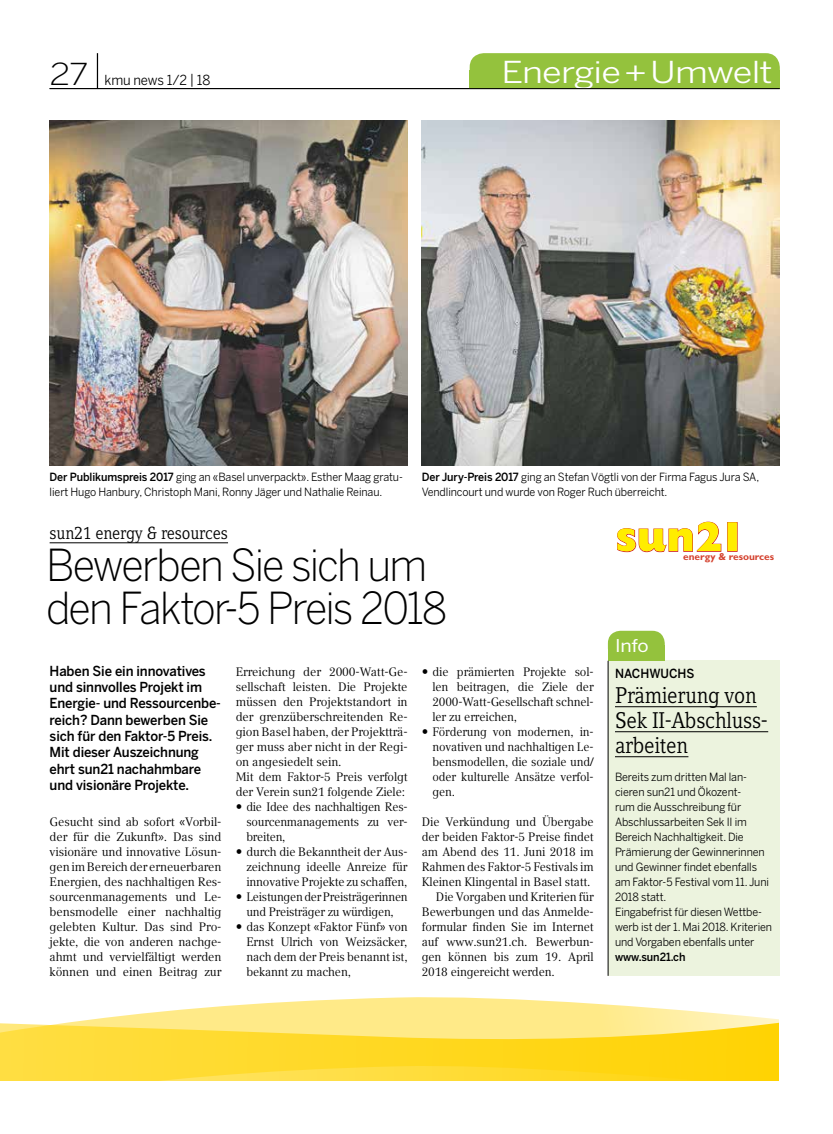
<style>
.page{position:relative;width:833px;height:1134px;background:#fff}
.page>*{position:absolute;margin:0;border:0;box-sizing:border-box;transform-origin:0 0}
.t1{font:300 43.75px/42.5px "Benton Sans";letter-spacing:-.045em;color:#000;scale:.95 1}
.t2{font:800 42.12px "Gill Sans";color:#ffed00}
.t3{font:30px "Benton Sans";letter-spacing:-.02em;color:#fff;scale:1.2 1}
.t4{font:22.5px/25px "Compatil Letter LT Pro";letter-spacing:-.01em;color:#000;scale:.9 1}
.t5{font:17.5px "Compatil Letter LT Pro";letter-spacing:-.01em;color:#000;scale:.9 1}
.t6{font:17.5px "Benton Sans";color:#fff;scale:1.1 1}
.t7{font:500 13.75px/16.2px "Benton Sans";letter-spacing:-.01em;color:#000;scale:.95 1}
.t8{font:13.75px "Benton Sans";letter-spacing:-.005em;color:#000;scale:.95 1}
.t9{font:500 12.5px "Benton Sans";color:#000;scale:.95 1}
.t10{font:12.25px/15px "Compatil Text LT Pro";letter-spacing:-.01em;color:#000;text-align:justify}
.t11{font:11.25px/15px "Benton Sans";letter-spacing:-.01em;color:#000;scale:.95 1}
.t12{font:500 11.25px "Benton Sans";letter-spacing:-.01em;color:#000;scale:.95 1}
.t13{font:700 10.12px "Gill Sans";color:#d4422f}
.s1{font-weight:300;font-size:30px}
.s2{font-weight:500}
</style>
<div class="page">
<hr style="left:97px;top:53px;width:1px;height:36px;background:#000">
<svg style="left:0;top:997px;width:779px;height:84px;background:#ffe360"></svg>
<div style="left:608px;top:661px;width:172px;height:315px;background:#ecf3de"></div>
<div style="left:469px;top:53px;width:311px;height:36px;background:#94c23d;border-radius:14px"></div>
<div style="left:469px;top:70px;width:311px;height:19px;background:#94c23d"></div>
<svg style="left:617px;top:521px;width:104px;height:31px"></svg>
<div style="left:727px;top:522px;width:10px;height:30px;border:1px solid #cd171a"></div>
<hr style="left:50px;top:542px;width:178px;height:1px;background:#000">
<hr style="left:50px;top:88px;width:730px;height:1px;background:#000">
<div style="left:608px;top:631px;width:57px;height:30px;background:#94c23d;border-radius:12px"></div>
<div style="left:608px;top:646px;width:57px;height:15px;background:#94c23d"></div>
<hr style="left:608px;top:661px;width:1px;height:315px;background:#000">
<hr style="left:615px;top:706px;width:142px;height:1px;background:#000">
<hr style="left:615px;top:731px;width:153px;height:1px;background:#000">
<hr style="left:615px;top:756px;width:73px;height:1px;background:#000">
<img style="left:50px;top:121px;width:357px;height:345px">
<img style="left:422px;top:121px;width:358px;height:345px">
<p class="t8" style="left:50px;top:72px;width:171px"><span class="s1">27</span> kmu news 1/2 | 18</p>
<h3 class="t3" style="left:501px;top:55px;width:227px">Energie+Umwelt</h3>
<p class="t11" style="left:50px;top:469px;width:373px"><span class="s2">Der Publikumspreis 2017</span> ging an «Basel unverpackt». Esther Maag gratu&shy;liert Hugo Hanbury, Christoph Mani, Ronny Jäger und Nathalie Reinau.</p>
<p class="t11" style="left:422px;top:469px;width:357px"><span class="s2">Der Jury-Preis 2017</span> ging an Stefan Vögtli von der Firma Fagus Jura SA,<br>Vendlincourt und wurde von Roger Ruch überreicht.</p>
<h3 class="t5" style="left:50px;top:522px;width:199px">sun21 energy &amp; resources</h3>
<h1 class="t1" style="left:46px;top:545px;width:423px">Bewerben Sie sich um den Faktor-5 Preis 2018</h1>
<p class="t7" style="left:50px;top:663px;width:182px">Haben Sie ein innovatives und sinnvolles Projekt im<br>Energie- und Ressourcenbe&shy;reich? Dann bewerben Sie sich für den Faktor-5 Preis.<br>Mit dieser Auszeichnung ehrt sun21 nachahmbare und visionäre Projekte.</p>
<p class="t10" style="left:50px;top:814px;width:173px">Gesucht sind ab sofort «Vorbil&shy;der für die Zukunft». Das sind visionäre und innovative Lösun&shy;gen im Bereich der erneuerbaren Energien, des nachhaltigen Res&shy;sourcenmanagements und Le&shy;bensmodelle einer nachhaltig gelebten Kultur. Das sind Pro&shy;jekte, die von anderen nachge&shy;ahmt und vervielfältigt werden können und einen Beitrag zur</p>
<p class="t10" style="left:236px;top:664px;width:173px">Erreichung der 2000-Watt-Ge-</p>
<p class="t10" style="left:236px;top:679px;width:173px">sellschaft leisten. Die Projekte</p>
<p class="t10" style="left:236px;top:694px;width:173px">müssen den Projektstandort in</p>
<p class="t10" style="left:236px;top:709px;width:173px">der grenzüberschreitenden Re-</p>
<p class="t10" style="left:236px;top:724px;width:173px">gion Basel haben, der Projektträ-</p>
<p class="t10" style="left:236px;top:739px;width:173px">ger muss aber nicht in der Regi-</p>
<p class="t10" style="left:236px;top:754px;width:107px">on angesiedelt sein.</p>
<p class="t10" style="left:236px;top:769px;width:173px">Mit dem Faktor-5 Preis verfolgt</p>
<p class="t10" style="left:236px;top:784px;width:171px">der Verein sun21 folgende Ziele:</p>
<p class="t10" style="left:246px;top:799px;width:163px">die Idee des nachhaltigen Res-</p>
<p class="t10" style="left:246px;top:814px;width:163px">sourcenmanagements zu ver-</p>
<p class="t10" style="left:246px;top:829px;width:41px">breiten,</p>
<p class="t10" style="left:246px;top:844px;width:163px">durch die Bekanntheit der Aus-</p>
<p class="t10" style="left:246px;top:859px;width:163px">zeichnung ideelle Anreize für</p>
<p class="t10" style="left:246px;top:874px;width:163px">innovative Projekte zu schaffen,</p>
<p class="t10" style="left:246px;top:889px;width:163px">Leistungen der Preisträgerinnen</p>
<p class="t10" style="left:246px;top:904px;width:149px">und Preisträger zu würdigen,</p>
<p class="t10" style="left:246px;top:919px;width:163px">das Konzept «Faktor Fünf» von</p>
<p class="t10" style="left:246px;top:934px;width:163px">Ernst Ulrich von Weizsäcker,</p>
<p class="t10" style="left:246px;top:949px;width:163px">nach dem der Preis benannt ist,</p>
<p class="t10" style="left:246px;top:964px;width:106px">bekannt zu machen,</p>
<p class="t10" style="left:432px;top:664px;width:163px;text-align:left">die prämierten Projekte sol&shy;len beitragen, die Ziele der<br>2000-Watt-Gesellschaft schnel&shy;ler zu erreichen,<br>Förderung von modernen, in&shy;novativen und nachhaltigen Le&shy;bensmodellen, die soziale und/ oder kulturelle Ansätze verfol&shy;gen.</p>
<p class="t10" style="left:422px;top:814px;width:173px">Die Verkündung und Übergabe</p>
<p class="t10" style="left:422px;top:829px;width:173px">der beiden Faktor-5 Preise findet</p>
<p class="t10" style="left:422px;top:844px;width:173px">am Abend des 11. Juni 2018 im</p>
<p class="t10" style="left:422px;top:859px;width:173px">Rahmen des Faktor-5 Festivals im</p>
<p class="t10" style="left:422px;top:874px;width:170px">Kleinen Klingental in Basel statt.</p>
<p class="t10" style="left:436px;top:889px;width:159px">Die Vorgaben und Kriterien für</p>
<p class="t10" style="left:422px;top:904px;width:173px">Bewerbungen und das Anmelde-</p>
<p class="t10" style="left:422px;top:919px;width:173px">formular finden Sie im Internet</p>
<p class="t10" style="left:422px;top:934px;width:173px">auf www.sun21.ch. Bewerbun-</p>
<p class="t10" style="left:422px;top:949px;width:173px">gen können bis zum 19. April</p>
<p class="t10" style="left:422px;top:964px;width:134px">2018 eingereicht werden.</p>
<h2 class="t2" style="left:616px;top:512px;width:132px">sun21</h2>
<p class="t13" style="left:683px;top:551px;width:92px">energy &amp; resources</p>
<h3 class="t6" style="left:615px;top:635px;width:32px">Info</h3>
<p class="t9" style="left:615px;top:666px;width:85px">NACHWUCHS</p>
<h3 class="t4" style="left:615px;top:682px;width:171px">Prämierung von<br>Sek II-Abschluss&shy;arbeiten</h3>
<p class="t11" style="left:615px;top:769px;width:167px">Bereits zum dritten Mal lan&shy;cieren sun21 und Ökozent-<br>rum die Ausschreibung für<br>Abschlussarbeiten Sek II im<br>Bereich Nachhaltigkeit. Die<br>Prämierung der Gewinnerinnen und Gewinner findet ebenfalls am Faktor-5 Festival vom 11. Juni<br>2018 statt.<br>Eingabefrist für diesen Wettbe&shy;werb ist der 1. Mai 2018. Kriterien und Vorgaben ebenfalls unter</p>
<p class="t12" style="left:615px;top:950px;width:76px">www.sun21.ch</p>
</div>
